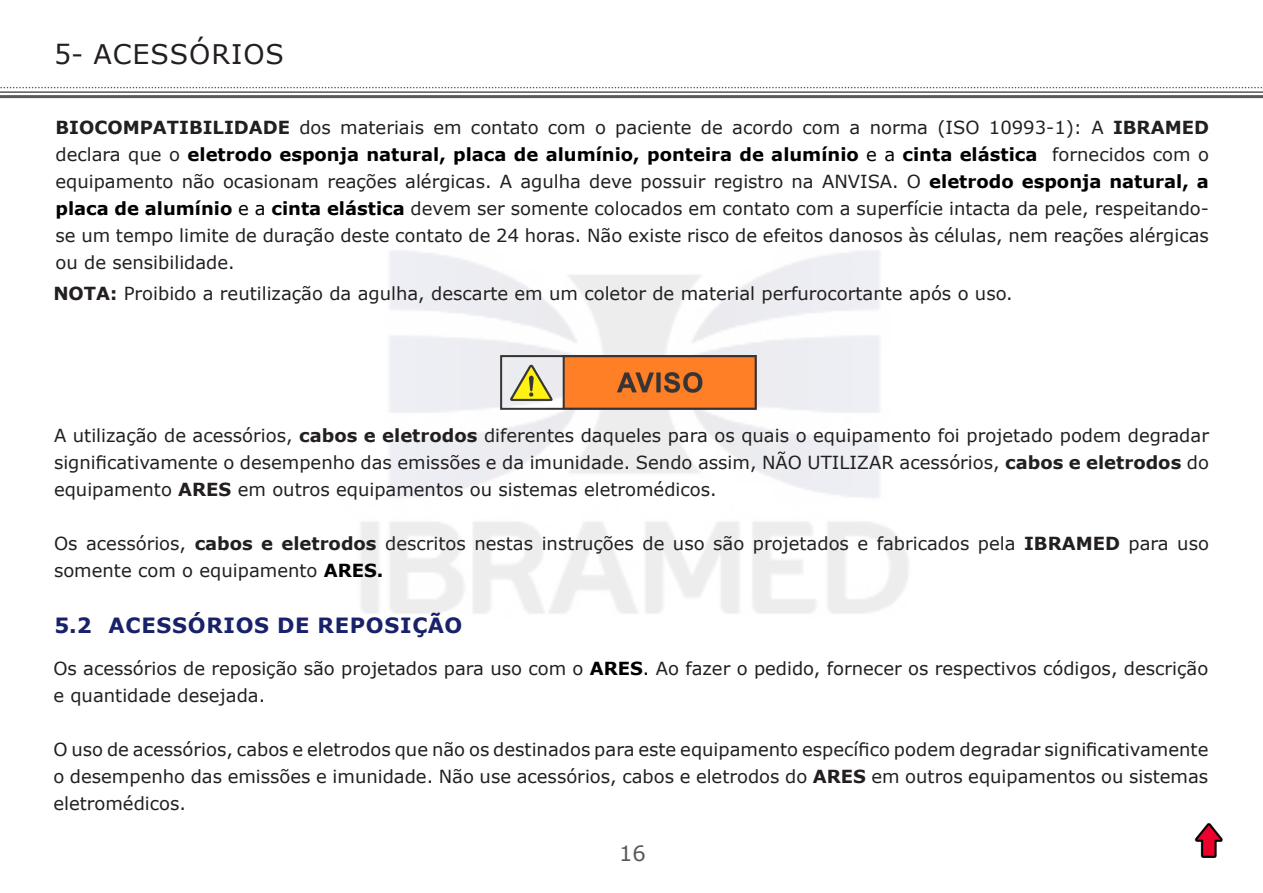
<style>
.page{position:relative;width:1263px;height:893px;background:#fff}
.page>*{position:absolute;margin:0;border:0;box-sizing:border-box;transform-origin:0 0}
.TITULO_1{font:27px "Verdana";letter-spacing:.035em;color:#231f20}
.t1{font:700 21px "Verdana";letter-spacing:.035em;color:#192169}
.t2{font:21px "Verdana";color:#57585a}
.ANOTAÇÕES{font:18px/27px "Verdana";color:#231f20;text-align:justify}
.s1{font-weight:700}
.s2{font-weight:700;color:#000}
.s3{color:#000}
</style>
<div class="page">
<svg style="left:0;top:87px;width:1262px;height:1px"></svg>
<hr style="left:0;top:91px;width:1263px;height:2px;background:#57585a">
<hr style="left:0;top:95px;width:1263px;height:3px;background:#57585a">
<img style="left:1194px;top:823px;width:29px;height:35px">
<img style="left:361px;top:251px;width:547px;height:362px">
<img style="left:501px;top:355px;width:255px;height:55px">
<p class="TITULO_1" style="left:54px;top:36px;width:232px">5- ACESSÓRIOS</p>
<p class="ANOTAÇÕES" style="left:56px;top:114px;width:1155px"><span class="s1">BIOCOMPATIBILIDADE</span> dos materiais em contato com o paciente de acordo com a norma (ISO 10993-1): A <span class="s1">IBRAMED </span>declara que o <span class="s2">eletrodo esponja natural, placa de alumínio, ponteira de alumínio</span> <span class="s3">e a</span> <span class="s2">cinta elástica</span> fornecidos com o equipamento não ocasionam reações alérgicas. A agulha deve possuir registro na ANVISA. O <span class="s2">eletrodo esponja natural, a placa de alumínio</span> <span class="s3">e a</span> <span class="s2">cinta elástica</span> devem ser somente colocados em contato com a superfície intacta da pele, respeitando&shy;se um tempo limite de duração deste contato de 24 horas. Não existe risco de efeitos danosos às células, nem reações alérgicas ou de sensibilidade.</p>
<p class="ANOTAÇÕES" style="left:53px;top:280px;width:961px"><span class="s1">NOTA:</span> Proibido a reutilização da agulha, descarte em um coletor de material perfurocortante após o uso.</p>
<p class="ANOTAÇÕES" style="left:54px;top:422px;width:1156px">A utilização de acessórios, <span class="s1">cabos e eletrodos</span> diferentes daqueles para os quais o equipamento foi projetado podem degradar significativamente o desempenho das emissões e da imunidade. Sendo assim, NÃO UTILIZAR acessórios, <span class="s1">cabos e eletrodos</span> do equipamento <span class="s1">ARES</span> em outros equipamentos ou sistemas eletromédicos.</p>
<p class="ANOTAÇÕES" style="left:54px;top:530px;width:1156px">Os acessórios, <span class="s1">cabos e eletrodos</span> descritos nestas instruções de uso são projetados e fabricados pela <span class="s1">IBRAMED</span> para uso somente com o equipamento <span class="s2">ARES.</span></p>
<p class="t1" style="left:54px;top:611px;width:410px">5.2 ACESSÓRIOS DE REPOSIÇÃO</p>
<p class="ANOTAÇÕES" style="left:53px;top:655px;width:1156px">Os acessórios de reposição são projetados para uso com o <span class="s2">ARES</span><span class="s3">.</span> Ao fazer o pedido, fornecer os respectivos códigos, descrição e quantidade desejada.</p>
<p class="ANOTAÇÕES" style="left:53px;top:736px;width:1156px">O uso de acessórios, cabos e eletrodos que não os destinados para este equipamento específico podem degradar significativamente o desempenho das emissões e imunidade. Não use acessórios, cabos e eletrodos do <span class="s1">ARES</span> em outros equipamentos ou sistemas eletromédicos.</p>
<p class="t2" style="left:619px;top:839px;width:28px">16</p>
</div>
